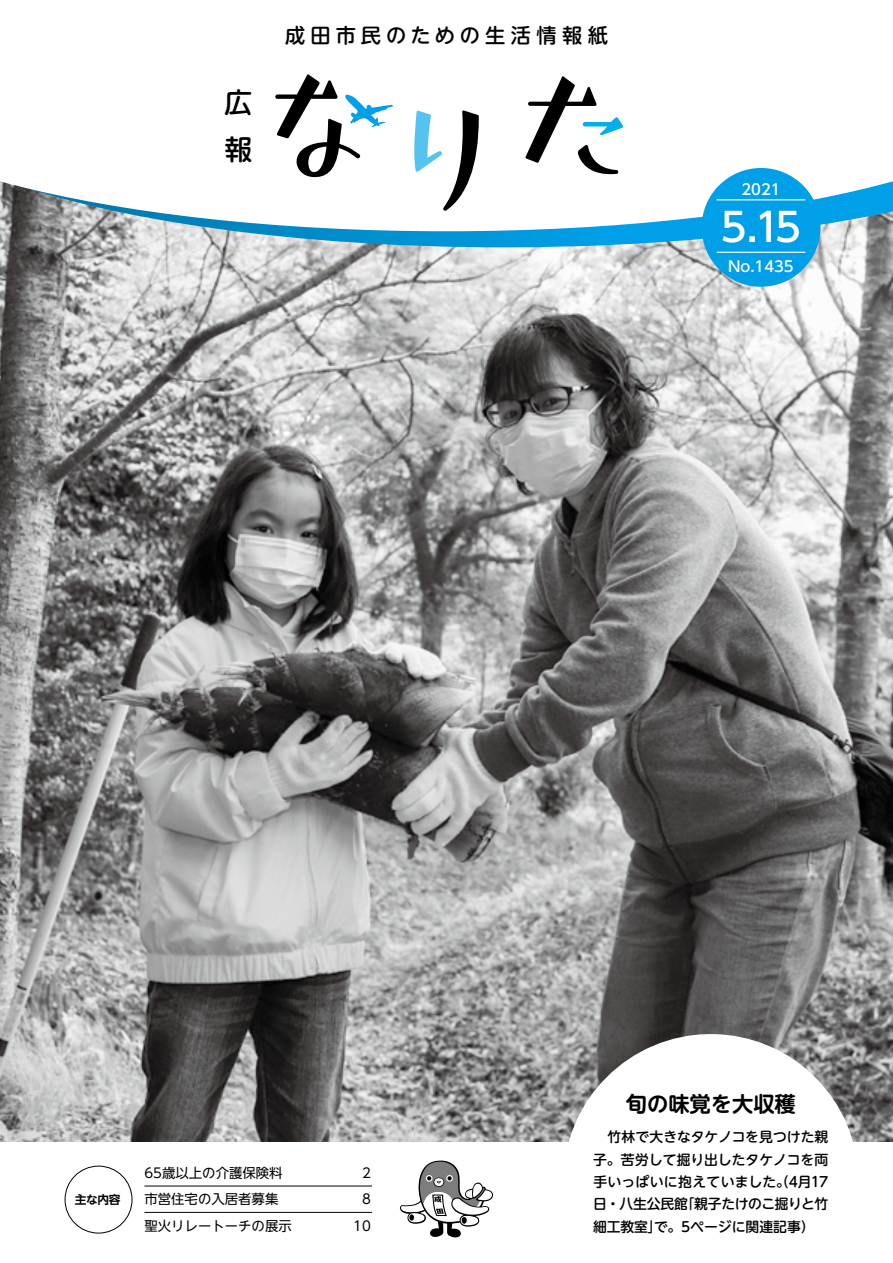
<style>
.page{position:relative;width:893px;height:1263px;background:#fff}
.page>*{position:absolute;margin:0;border:0;box-sizing:border-box;transform-origin:0 0}
.t1{font:500 39.3px "UD Shin Go Pro";color:#fff}
.t2{font:500 27.9px/47px "UD Shin M Go Pr 6";color:#000}
.t3{font:700 21.3px "UD Shin M Go Pr 6 De";color:#000}
.t4{font:500 20.25px "UD Shin M Go Pr 6";letter-spacing:.25em;color:#000}
.t5{font:500 14.85px "UD Shin Go Pro";color:#fff}
.t6{font:500 13.8px/22.4px "UD Shin M Go Pr 6";color:#000;text-align:right}
.t7{font:13.35px "UD Shin Go NT Pro";color:#000}
.t8{font:700 11.7px "UD Shin Go NT Pro De";color:#000}
</style>
<div class="page">
<img style="left:0;top:247px;width:893px;height:894px">
<svg style="left:0;top:231px;width:893px;height:16px;background:#68adcb"></svg>
<svg style="left:0;top:168px;width:893px;height:63px"></svg>
<div style="left:702px;top:168px;width:118px;height:119px;background:#00a0e9;border-radius:50%"></div>
<hr style="left:717px;top:199px;width:88px;height:1px;background:#fff">
<hr style="left:717px;top:252px;width:88px;height:1px;background:#fff">
<div style="left:65px;top:1166px;width:67px;height:67px;border:1px solid #000;border-radius:50%"></div>
<svg style="left:563px;top:1034px;width:295px;height:108px"></svg>
<svg style="left:525px;top:76px;width:98px;height:98px"></svg>
<svg style="left:414px;top:110px;width:65px;height:101px"></svg>
<svg style="left:275px;top:74px;width:118px;height:103px"></svg>
<hr style="left:144px;top:1186px;width:228px;height:1px;background:#000">
<hr style="left:144px;top:1212px;width:228px;height:1px;background:#000">
<svg style="left:400px;top:1160px;width:93px;height:78px"></svg>
<h2 class="t2" style="left:224px;top:77px;width:29px">広報</h2>
<h3 class="t4" style="left:285px;top:19px;width:324px">成田市民のための生活情報紙</h3>
<p class="t5" style="left:741px;top:177px;width:41px">2021</p>
<h1 class="t1" style="left:721px;top:195px;width:82px">5.15</h1>
<p class="t5" style="left:728px;top:254px;width:67px">No.1435</p>
<p class="t8" style="left:75px;top:1190px;width:47px">主な内容</p>
<p class="t7" style="left:144px;top:1161px;width:140px">65歳以上の介護保険料</p>
<p class="t7" style="left:144px;top:1188px;width:135px">市営住宅の入居者募集</p>
<p class="t7" style="left:144px;top:1215px;width:149px">聖火リレートーチの展示</p>
<p class="t7" style="left:362px;top:1161px;width:10px">2</p>
<p class="t7" style="left:362px;top:1188px;width:10px">8</p>
<p class="t7" style="left:353px;top:1215px;width:19px">10</p>
<h3 class="t3" style="left:626px;top:1085px;width:172px">旬の味覚を大収穫</h3>
<p class="t6" style="left:593px;top:1125px;width:237px">　竹林で大きなタケノコを見つけた親子。苦労して掘り出したタケノコを両手いっぱいに抱えていました。（4月17「親子たけのこ掘りと竹</p>
<p class="t6" style="left:593px;top:1192px;width:223px;text-align:left">日・八生公民館<br>細工教室で」。5ページに関連記事(</p>
</div>
